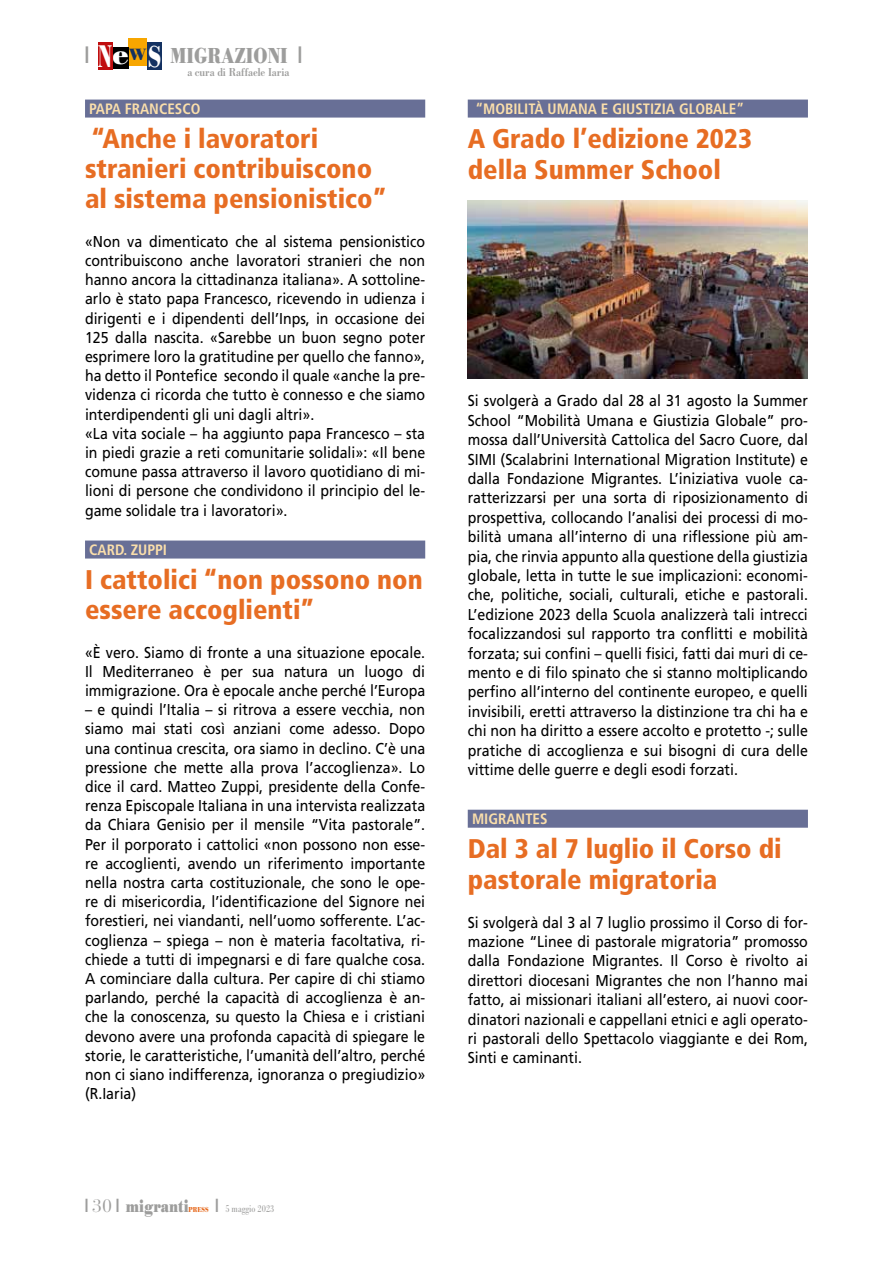
<style>
.page{position:relative;width:893px;height:1263px;background:#fff}
.page>*{position:absolute;margin:0;border:0;box-sizing:border-box;transform-origin:0 0}
.t1{font:900 condensed 27px/30.3px "Frutiger LT Std";color:#e76d23}
.t2{font:700 22.5px "Bodoni URW";color:#9d9d9c;scale:.8 1}
.t3{font:700 18px "Bodoni URW";color:#9d9d9c;scale:.8 1}
.t4{font:15.75px/19.2px "Frutiger LT Std";color:#000;text-align:justify;scale:.9 1}
.t5{font:700 condensed 15px "Frutiger LT Std";color:#fbdfab}
.t6{font:500 12px "Bodoni URW";color:#9d9d9c;scale:.9 1}
.t7{font:10.5px "Bodoni URW";color:#9d9d9c;scale:.8 1}
.t8{font:700 7.5px "Bodoni URW";letter-spacing:.005em;color:#e76d23;scale:.8 1}
.s1{font-family:"False Positive BRK";font-weight:400}
.s2{font-family:"Bodoni BE";font-size:30.75px;color:#fff}
.s3{font-family:"Bodoni BE";font-size:28.05px;color:#fff}
.s4{font-family:"Bodoni BE";font-size:29.55px;color:#fff}
.s5{font-family:"Bauer Bodoni Std";font-weight:400}
.s6{font-family:"False Positive BRK";font-size:18px}
</style>
<div class="page">
<div style="left:147px;top:43px;width:15px;height:27px;background:#133161"></div>
<div style="left:129px;top:39px;width:18px;height:27px;background:#f7a600"></div>
<div style="left:112px;top:47px;width:17px;height:21px;background:#000"></div>
<div style="left:98px;top:42px;width:14px;height:28px;background:#c00d0e"></div>
<div style="left:85px;top:100px;width:340px;height:18px;background:#686f96"></div>
<div style="left:85px;top:540px;width:340px;height:18px;background:#686f96"></div>
<div style="left:468px;top:100px;width:340px;height:18px;background:#686f96"></div>
<div style="left:468px;top:810px;width:340px;height:18px;background:#686f96"></div>
<img style="left:468px;top:201px;width:340px;height:177px">
<h2 class="t2" style="left:85px;top:43px;width:272px"><span class="s1">1</span> <span class="s2">N</span><span class="s3">e</span><sup>W</sup><span class="s4">S</span> MIGRAZIONI <span class="s1">1</span></h2>
<p class="t6" style="left:187px;top:65px;width:115px">a cura di Raffaele Iaria</p>
<p class="t5" style="left:89px;top:100px;width:113px">PAPA FRANCESCO</p>
<h1 class="t1" style="left:85px;top:123px;width:303px">“Anche i lavoratori stranieri contribuiscono al sistema pensionistico”</h1>
<p class="t4" style="left:85px;top:232px;width:379px;text-align:left">«Non va dimenticato che al sistema pensionistico contribuiscono anche lavoratori stranieri che non hanno ancora la cittadinanza italiana». A sottoline&shy;arlo è stato papa Francesco, ricevendo in udienza i dirigenti e i dipendenti dell’Inps, in occasione dei 125 dalla nascita. «Sarebbe un buon segno poter esprimere loro la gratitudine per quello che fanno», ha detto il Pontefice secondo il quale «anche la pre&shy;videnza ci ricorda che tutto è connesso e che siamo interdipendenti gli uni dagli altri».<br>«La vita sociale – ha aggiunto papa Francesco – sta in piedi grazie a reti comunitarie solidali»: «Il bene comune passa attraverso il lavoro quotidiano di mi&shy;lioni di persone che condividono il principio del le&shy;game solidale tra i lavoratori».</p>
<p class="t5" style="left:89px;top:541px;width:79px">CARD. ZUPPI</p>
<h1 class="t1" style="left:85px;top:564px;width:339px">I cattolici “non possono non essere accoglienti”</h1>
<p class="t4" style="left:85px;top:642px;width:379px">«È vero. Siamo di fronte a una situazione epocale.<br>Il Mediterraneo è per sua natura un luogo di immigrazione. Ora è epocale anche perché l’Europa</p>
<p class="t4" style="left:85px;top:700px;width:379px">– e quindi l’Italia – si ritrova a essere vecchia, non siamo mai stati così anziani come adesso. Dopo una continua crescita, ora siamo in declino. C’è una pressione che mette alla prova l’accoglienza». Lo dice il card. Matteo Zuppi, presidente della Confe&shy;renza Episcopale Italiana in una intervista realizzata da Chiara Genisio per il mensile “Vita pastorale”.<br>Per il porporato i cattolici «non possono non esse&shy;re accoglienti, avendo un riferimento importante nella nostra carta costituzionale, che sono le ope&shy;re di misericordia, l’identificazione del Signore nei forestieri, nei viandanti, nell’uomo sofferente. L’ac&shy;coglienza – spiega – non è materia facoltativa, ri&shy;chiede a tutti di impegnarsi e di fare qualche cosa.<br>A cominciare dalla cultura. Per capire di chi stiamo parlando, perché la capacità di accoglienza è an&shy;che la conoscenza, su questo la Chiesa e i cristiani devono avere una profonda capacità di spiegare le storie, le caratteristiche, l’umanità dell’altro, perché non ci siano indifferenza, ignoranza o pregiudizio» (R.Iaria)</p>
<p class="t3" style="left:85px;top:1196px;width:131px"><span class="s1">1</span> <span class="s5">30</span> <span class="s1">1</span> migranti</p>
<p class="t8" style="left:189px;top:1205px;width:27px">PRESS</p>
<p class="t7" style="left:216px;top:1203px;width:75px"><span class="s6">1</span> 5 maggio 2023</p>
<p class="t5" style="left:475px;top:100px;width:270px">“MOBILITÀ UMANA E GIUSTIZIA GLOBALE”</p>
<h1 class="t1" style="left:468px;top:123px;width:286px">A Grado l’edizione 2023 della Summer School</h1>
<p class="t4" style="left:468px;top:391px;width:380px">Si svolgerà a Grado dal 28 al 31 agosto la Summer School “Mobilità Umana e Giustizia Globale” pro&shy;mossa dall’Università Cattolica del Sacro Cuore, dal SIMI (Scalabrini International Migration Institute) e dalla Fondazione Migrantes. L’iniziativa vuole ca&shy;ratterizzarsi per una sorta di riposizionamento di prospettiva, collocando l’analisi dei processi di mo&shy;bilità umana all’interno di una riflessione più am&shy;pia, che rinvia appunto alla questione della giustizia globale, letta in tutte le sue implicazioni: economi&shy;che, politiche, sociali, culturali, etiche e pastorali.<br>L’edizione 2023 della Scuola analizzerà tali intrecci focalizzandosi sul rapporto tra conflitti e mobilità forzata; sui confini – quelli fisici, fatti dai muri di ce&shy;mento e di filo spinato che si stanno moltiplicando perfino all’interno del continente europeo, e quelli invisibili, eretti attraverso la distinzione tra chi ha e chi non ha diritto a essere accolto e protetto -; sulle pratiche di accoglienza e sui bisogni di cura delle vittime delle guerre e degli esodi forzati.</p>
<p class="t5" style="left:472px;top:810px;width:77px">MIGRANTES</p>
<h1 class="t1" style="left:468px;top:833px;width:316px">Dal 3 al 7 luglio il Corso di pastorale migratoria</h1>
<p class="t4" style="left:468px;top:912px;width:379px">Si svolgerà dal 3 al 7 luglio prossimo il Corso di for&shy;mazione “Linee di pastorale migratoria” promosso dalla Fondazione Migrantes. Il Corso è rivolto ai direttori diocesani Migrantes che non l’hanno mai fatto, ai missionari italiani all’estero, ai nuovi coor&shy;dinatori nazionali e cappellani etnici e agli operato&shy;ri pastorali dello Spettacolo viaggiante e dei Rom, Sinti e caminanti.</p>
</div>
